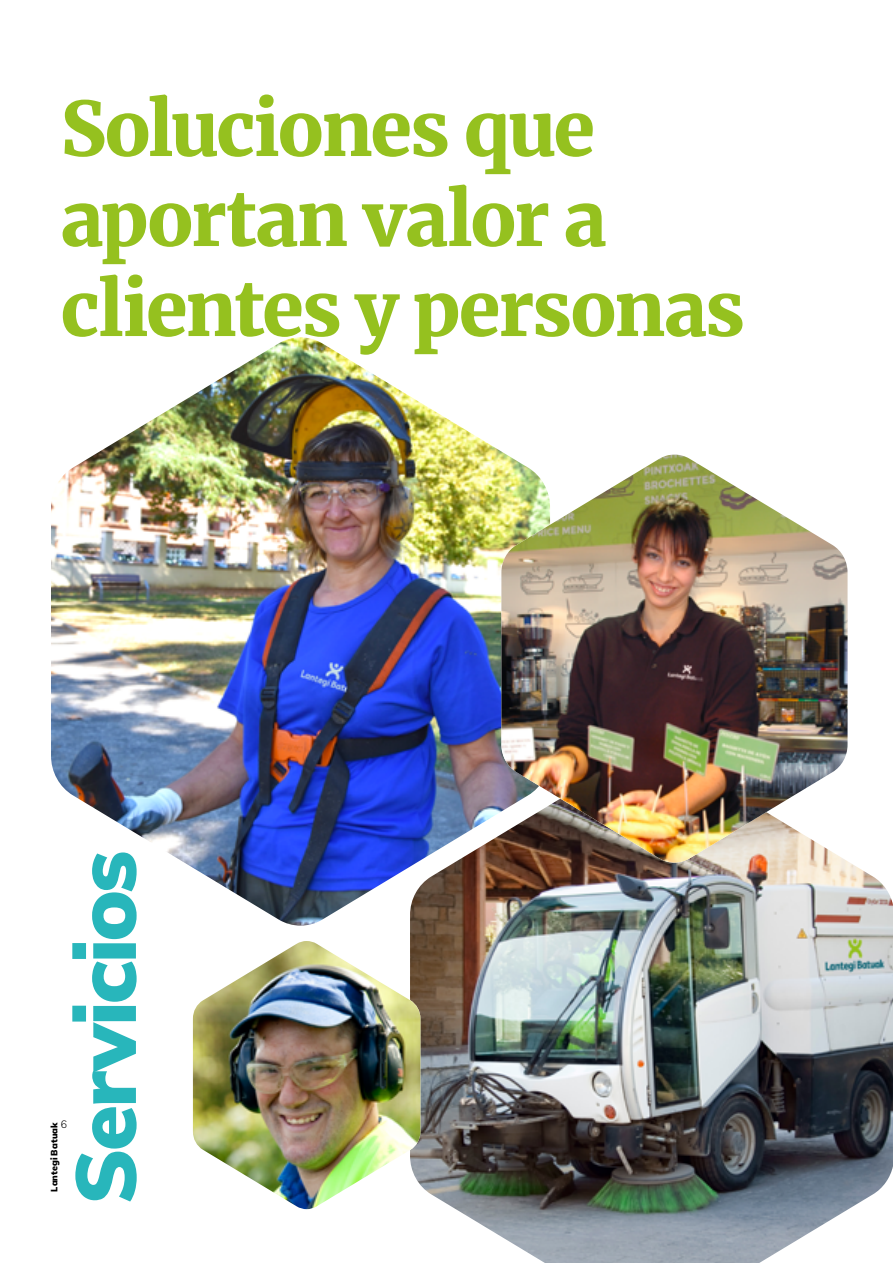
<style>
.page{position:relative;width:893px;height:1263px;background:#fff}
.page>*{position:absolute;margin:0;border:0;box-sizing:border-box;transform-origin:0 0}
.t1{font:900 84px "Muli";letter-spacing:-.035em;color:#28b6bb}
.t2{font:900 75px/90px "Merriweather";letter-spacing:-.03em;color:#95c11f}
.t3{font:300 10.5px "Muli";color:#000}
.t4{font:900 9px "Muli";letter-spacing:.005em;color:#000}
</style>
<div class="page">
<img style="left:51px;top:337px;width:455px;height:589px">
<img style="left:410px;top:780px;width:483px;height:483px">
<img style="left:193px;top:941px;width:227px;height:268px">
<img style="left:501px;top:454px;width:346px;height:408px">
<p class="t2" style="left:60px;top:81px;width:686px">Soluciones que aportan valor a clientes y personas</p>
<p class="t1" style="left:44px;top:1205px;width:356px;rotate:-90deg">Servicios</p>
<p class="t3" style="left:61px;top:1117px;width:8px">6</p>
<p class="t4" style="left:48px;top:1192px;width:71px;rotate:-90deg">Lantegi Batuak</p>
</div>
